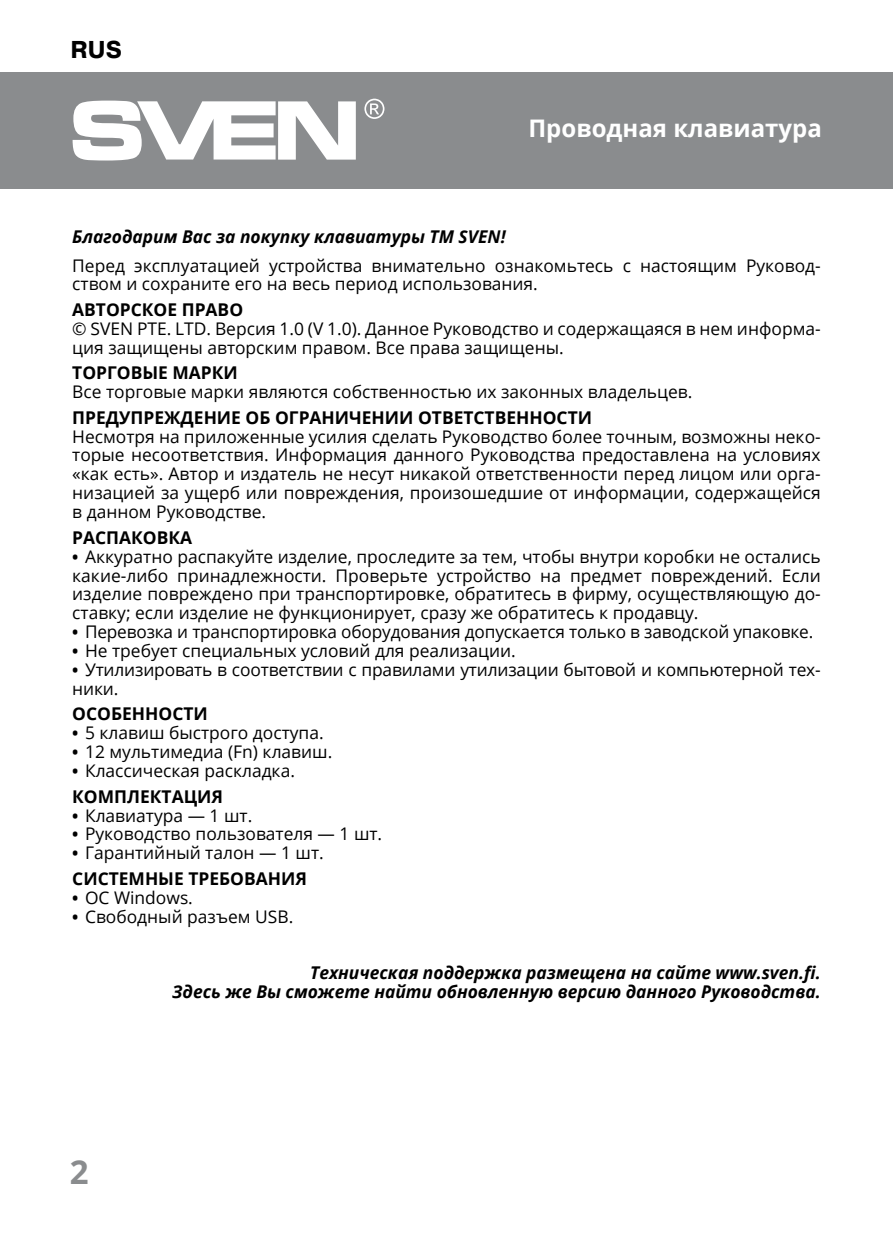
<style>
.page{position:relative;width:893px;height:1259px;background:#fff}
.page>*{position:absolute;margin:0;border:0;box-sizing:border-box;transform-origin:0 0}
.t1{font:700 33px "Open Sans";color:#8a8c8e}
.t2{font:700 24.3px "Open Sans";color:#fff}
.t3{font:700 24.3px "Pragmatica";color:#000}
.t4{font:italic 700 17.7px/18.9px "Open Sans";color:#000;text-align:right}
.t5{font:700 17.7px "Open Sans";color:#000}
.t6{font:17.4px/18.9px "Open Sans";color:#000}
.s1{font-weight:700;font-size:16.5px}
</style>
<div class="page">
<div style="left:0;top:72px;width:893px;height:117px;background:#8a8c8e"></div>
<svg style="left:73px;top:101px;width:283px;height:59px"></svg>
<svg style="left:364px;top:99px;width:20px;height:20px"></svg>
<h2 class="t3" style="left:71px;top:34px;width:53px">RUS</h2>
<h2 class="t2" style="left:528px;top:111px;width:295px">Проводная клавиатура</h2>
<p class="t4" style="left:72px;top:227px;width:435px">Благодарим Вас за покупку клавиатуры ТМ SVEN!</p>
<p class="t6" style="left:72px;top:255px;width:750px">Перед эксплуатацией устройства внимательно ознакомьтесь с настоящим Руковод&shy;ством и сохраните его на весь период использования.</p>
<p class="t5" style="left:72px;top:297px;width:172px">АВТОРСКОЕ ПРАВО</p>
<p class="t6" style="left:72px;top:319px;width:750px">© SVEN PTE. LTD. Версия 1.0 (V 1.0). Данное Руководство и содержащаяся в нем информа&shy;ция защищены авторским правом. Все права защищены.</p>
<p class="t5" style="left:72px;top:360px;width:167px">ТОРГОВЫЕ МАРКИ</p>
<p class="t6" style="left:72px;top:382px;width:622px">Все торговые марки являются собственностью их законных владельцев.</p>
<p class="t5" style="left:72px;top:405px;width:521px">ПРЕДУПРЕЖДЕНИЕ ОБ ОГРАНИЧЕНИИ ОТВЕТСТВЕННОСТИ</p>
<p class="t6" style="left:72px;top:426px;width:750px;text-align:justify">Несмотря на приложенные усилия сделать Руководство более точным, возможны неко&shy;торые несоответствия. Информация данного Руководства предоставлена на условиях «как есть». Автор и издатель не несут никакой ответственности перед лицом или орга&shy;низацией за ущерб или повреждения, произошедшие от информации, содержащейся в данном Руководстве.</p>
<p class="t5" style="left:72px;top:525px;width:121px">РАСПАКОВКА</p>
<p class="t6" style="left:72px;top:546px;width:750px;text-align:justify"><span class="s1">•</span> Аккуратно распакуйте изделие, проследите за тем, чтобы внутри коробки не остались какие-либо принадлежности. Проверьте устройство на предмет повреждений. Если изделие повреждено при транспортировке, обратитесь в фирму, осуществляющую до&shy;ставку; если изделие не функционирует, сразу же обратитесь к продавцу.</p>
<p class="t6" style="left:72px;top:622px;width:742px"><span class="s1">•</span> Перевозка и транспортировка оборудования допускается только в заводской упаковке.</p>
<p class="t6" style="left:72px;top:641px;width:445px"><span class="s1">•</span> Не требует специальных условий для реализации.</p>
<p class="t6" style="left:72px;top:660px;width:750px"><span class="s1">•</span> Утилизировать в соответствии с правилами утилизации бытовой и компьютерной тех&shy;ники.</p>
<p class="t5" style="left:72px;top:701px;width:137px">ОСОБЕННОСТИ</p>
<p class="t6" style="left:72px;top:723px;width:253px"><span class="s1">•</span> 5 клавиш быстрого доступа.</p>
<p class="t6" style="left:72px;top:742px;width:262px"><span class="s1">•</span> 12 мультимедиа (Fn) клавиш.</p>
<p class="t6" style="left:72px;top:761px;width:224px"><span class="s1">•</span> Классическая раскладка.</p>
<p class="t5" style="left:72px;top:783px;width:152px">КОМПЛЕКТАЦия</p>
<p class="t6" style="left:72px;top:805px;width:182px"><span class="s1">•</span> Клавиатура — 1 шт.</p>
<p class="t6" style="left:72px;top:824px;width:311px"><span class="s1">•</span> Руководство пользователя — 1 шт.</p>
<p class="t6" style="left:72px;top:843px;width:253px"><span class="s1">•</span> Гарантийный талон — 1 шт.</p>
<p class="t5" style="left:72px;top:866px;width:235px">СИСТЕМНЫЕ ТРЕБОВАНИЯ</p>
<p class="t6" style="left:72px;top:887px;width:122px"><span class="s1">•</span> ОС Windows.</p>
<p class="t6" style="left:72px;top:906px;width:222px"><span class="s1">•</span> Свободный разъем USB.</p>
<p class="t4" style="left:172px;top:963px;width:650px">Техническая поддержка размещена на сайте www.sven.fi.<br>Здесь же Вы сможете найти обновленную версию данного Руководства.</p>
<h1 class="t1" style="left:70px;top:1148px;width:20px">2</h1>
</div>
